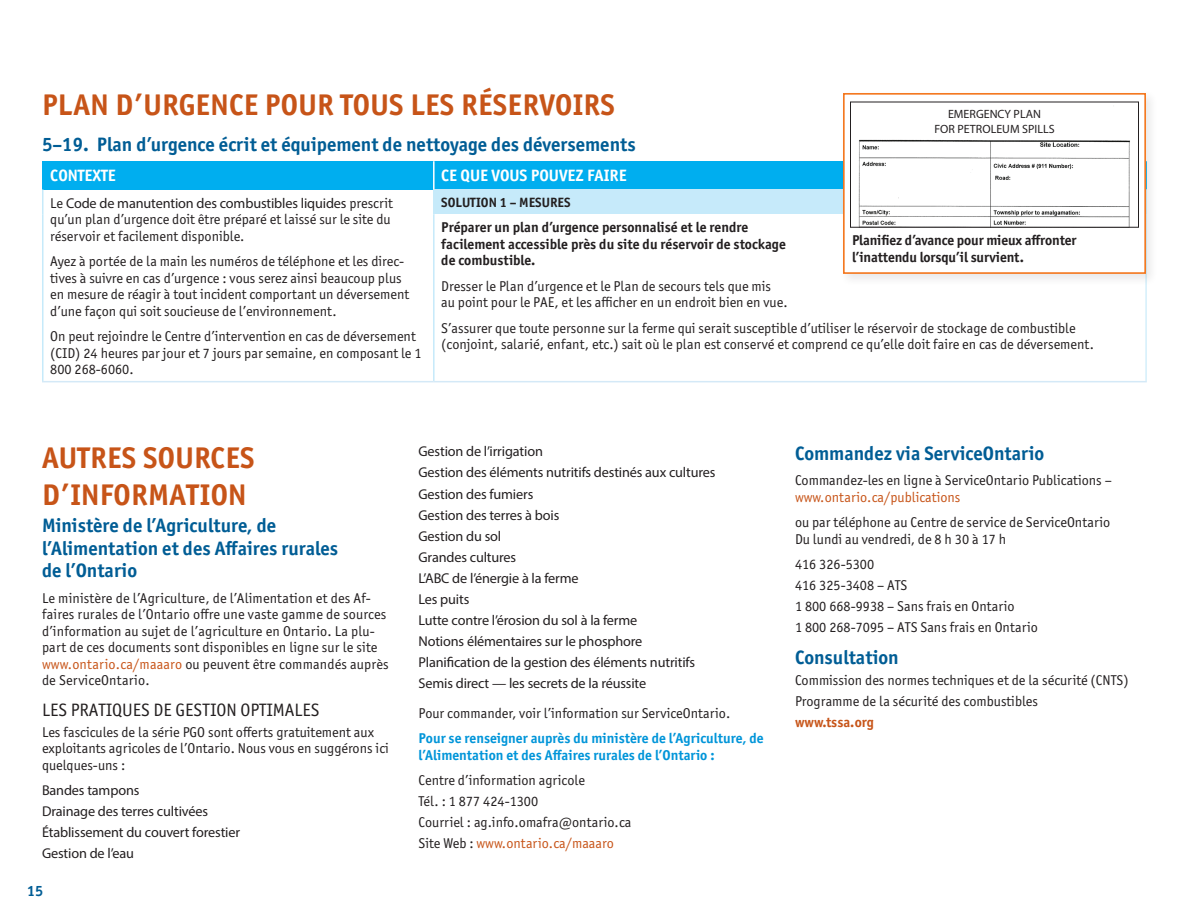
<style>
.page{position:relative;width:1188px;height:918px;background:#fff}
.page>*{position:absolute;margin:0;border:0;box-sizing:border-box;transform-origin:0 0}
.t1{font:700 30px/37.5px "Officina Sans ITC Pro";letter-spacing:.01em;color:#c75418}
.t2{font:700 19.5px/22.5px "Officina Sans ITC Pro";color:#005d95}
.t3{font:18px "Officina Sans ITC Pro";color:#231f20}
.t4{font:700 16.5px "Officina Sans ITC Pro";color:#fff}
.t5{font:700 15px "Officina Sans ITC Pro";color:#005d95}
.t6{font:14.25px/16.5px "Officina Sans ITC Pro";color:#231f20}
.t7{font:14.25px/21px "Myriad Pro";letter-spacing:-.01em;color:#231f20}
.t8{font:700 14.25px/16.5px "Officina Sans ITC Pro";color:#231f20}
.t9{font:700 14.25px/16.5px "Officina Sans ITC Pro";color:#0095d9}
.t10{font:14.25px "Officina Sans ITC Pro";color:#c75418}
.t11{font:700 14.25px "Officina Sans ITC Pro";color:#c75418}
.t12{font:700 13.5px "Officina Sans ITC Pro";color:#231f20}
.t13{font:12px/15px "Myriad Pro";color:#231f20;text-align:center}
.s1{font-family:"Officina Sans ITC Pro"}
.s2{color:#c75418}
</style>
<div class="page">
<div style="left:43px;top:161px;width:391px;height:28px;background:#00aeef"></div>
<div style="left:434px;top:161px;width:712px;height:28px;background:#00aeef"></div>
<div style="left:434px;top:189px;width:712px;height:25px;background:#c6eafa"></div>
<hr style="left:42px;top:161px;width:2px;height:28px;background:#00aeef">
<hr style="left:42px;top:189px;width:2px;height:25px;background:#c6eafa">
<hr style="left:42px;top:214px;width:2px;height:167px;background:#c6eafa">
<hr style="left:433px;top:214px;width:2px;height:167px;background:#c6eafa">
<hr style="left:433px;top:161px;width:2px;height:28px;background:#fff">
<hr style="left:1145px;top:214px;width:2px;height:167px;background:#d4effb">
<hr style="left:433px;top:189px;width:2px;height:25px;background:#c6eafa">
<hr style="left:42px;top:381px;width:392px;height:1px;background:#d4e9f7">
<hr style="left:434px;top:381px;width:713px;height:1px;background:#d4e9f7">
<div style="left:839px;top:89px;width:319px;height:197px;background:#231f20;opacity:.1"></div>
<div style="left:843px;top:93px;width:303px;height:181px;background:#fff;border:2px solid #f47921"></div>
<img style="left:858px;top:139px;width:272px;height:87px">
<div style="left:850px;top:102px;width:289px;height:126px;border:1px solid #231f20"></div>
<h1 class="t1" style="left:42px;top:85px;width:575px">PLAN D’URGENCE POUR TOUS LES RÉSERVOIRS</h1>
<h2 class="t2" style="left:42px;top:133px;width:595px">5–19. Plan d’urgence écrit et équipement de nettoyage des déversements</h2>
<p class="t4" style="left:50px;top:165px;width:67px">CONTEXTE</p>
<p class="t4" style="left:441px;top:165px;width:187px">CE QUE VOUS POUVEZ FAIRE</p>
<p class="t7" style="left:50px;top:192px;width:344px"><span class="s1">Le</span> Code de manutention des combustibles liquides <span class="s1">prescrit</span></p>
<p class="t6" style="left:50px;top:211px;width:342px">qu’un plan d’urgence doit être préparé et laissé sur le site du réservoir et facilement disponible.</p>
<p class="t6" style="left:50px;top:253px;width:360px">Ayez à portée de la main les numéros de téléphone et les direc&shy;tives à suivre en cas d’urgence : vous serez ainsi beaucoup plus en mesure de réagir à tout incident comportant un déversement d’une façon qui soit soucieuse de l’environnement.</p>
<p class="t6" style="left:50px;top:328px;width:373px">On peut rejoindre le Centre d’intervention en cas de déversement (CID) 24 heures par jour et 7 jours par semaine, en composant le 1<br>800 268-6060.</p>
<p class="t13" style="left:934px;top:106px;width:122px">EMERGENCY PLAN<br>FOR PETROLEUM SPILLS</p>
<p class="t12" style="left:441px;top:194px;width:131px">SOLUTION 1 – MESURES</p>
<p class="t8" style="left:441px;top:219px;width:346px">Préparer un plan d’urgence personnalisé et le rendre facilement accessible près du site du réservoir de stockage de combustible.</p>
<p class="t6" style="left:441px;top:277px;width:348px">Dresser le Plan d’urgence et le Plan de secours tels que mis au point pour le PAE, et les afficher en un endroit bien en vue.</p>
<p class="t6" style="left:441px;top:319px;width:654px">S’assurer que toute personne sur la ferme qui serait susceptible d’utiliser le réservoir de stockage de combustible (conjoint, salarié, enfant, etc.) sait où le plan est conservé et comprend ce qu’elle doit faire en cas de déversement.</p>
<p class="t8" style="left:852px;top:232px;width:226px">Planifiez d’avance pour mieux affronter l’inattendu lorsqu’il survient.</p>
<h1 class="t1" style="left:42px;top:438px;width:214px">AUTRES SOURCES<br>D’INFORMATION</h1>
<h2 class="t2" style="left:42px;top:514px;width:298px">Ministère de l’Agriculture, de l’Alimentation et des Affaires rurales de l’Ontario</h2>
<p class="t6" style="left:42px;top:589px;width:348px">Le ministère de l’Agriculture, de l’Alimentation et des Af&shy;faires rurales de l’Ontario offre une vaste gamme de sources d’information au sujet de l’agriculture en Ontario. La plu&shy;part de ces documents sont disponibles en ligne sur le site <span class="s2">www.ontario.ca/maaaro</span> ou peuvent être commandés auprès de ServiceOntario.</p>
<p class="t3" style="left:42px;top:699px;width:279px">LES PRATIQUES DE GESTION OPTIMALES</p>
<p class="t6" style="left:42px;top:724px;width:348px">Les fascicules de la série PGO sont offerts gratuitement aux exploitants agricoles de l’Ontario. Nous vous en suggérons ici quelques-uns :</p>
<p class="t7" style="left:42px;top:780px;width:200px">Bandes tampons<br>Drainage des terres cultivées<br>Établissement du couvert forestier<br>Gestion de l’eau</p>
<p class="t5" style="left:27px;top:882px;width:18px">15</p>
<p class="t7" style="left:418px;top:441px;width:298px">Gestion de l’irrigation<br>Gestion des éléments nutritifs destinés aux cultures<br>Gestion des fumiers<br>Gestion des terres à bois<br>Gestion du sol<br>Grandes cultures<br>L’ABC de l’énergie à la ferme<br>Les puits<br>Lutte contre l’érosion du sol à la ferme<br>Notions élémentaires sur le phosphore<br>Planification de la gestion des éléments nutritifs<br>Semis direct — les secrets de la réussite</p>
<p class="t6" style="left:418px;top:704px;width:313px">Pour commander, voir l’information sur ServiceOntario.</p>
<p class="t9" style="left:418px;top:730px;width:347px">Pour se renseigner auprès du ministère de l’Agriculture, de l’Alimentation et des Affaires rurales de l’Ontario :</p>
<p class="t6" style="left:418px;top:770px;width:215px;line-height:21px">Centre d’information agricole<br>Tél. : 1 877 424-1300<br>Courriel : ag.info.omafra@ontario.ca<br>Site Web : <span class="s2">www.ontario.ca/maaaro</span></p>
<h2 class="t2" style="left:795px;top:442px;width:251px">Commandez via ServiceOntario</h2>
<p class="t6" style="left:795px;top:472px;width:318px">Commandez-les en ligne à ServiceOntario Publications –</p>
<p class="t10" style="left:795px;top:489px;width:167px">www.ontario.ca/publications</p>
<p class="t6" style="left:795px;top:514px;width:317px">ou par téléphone au Centre de service de ServiceOntario<br>Du lundi au vendredi, de 8 h 30 à 17 h</p>
<p class="t6" style="left:795px;top:554px;width:245px;line-height:21px">416 326-5300<br>416 325-3408 – ATS<br>1 800 668-9938 – Sans frais en Ontario<br>1 800 268-7095 – ATS Sans frais en Ontario</p>
<h2 class="t2" style="left:795px;top:646px;width:105px">Consultation</h2>
<p class="t6" style="left:795px;top:670px;width:335px;line-height:21px">Commission des normes techniques et de la sécurité (CNTS)<br>Programme de la sécurité des combustibles</p>
<p class="t11" style="left:795px;top:713px;width:81px">www.tssa.org</p>
</div>
